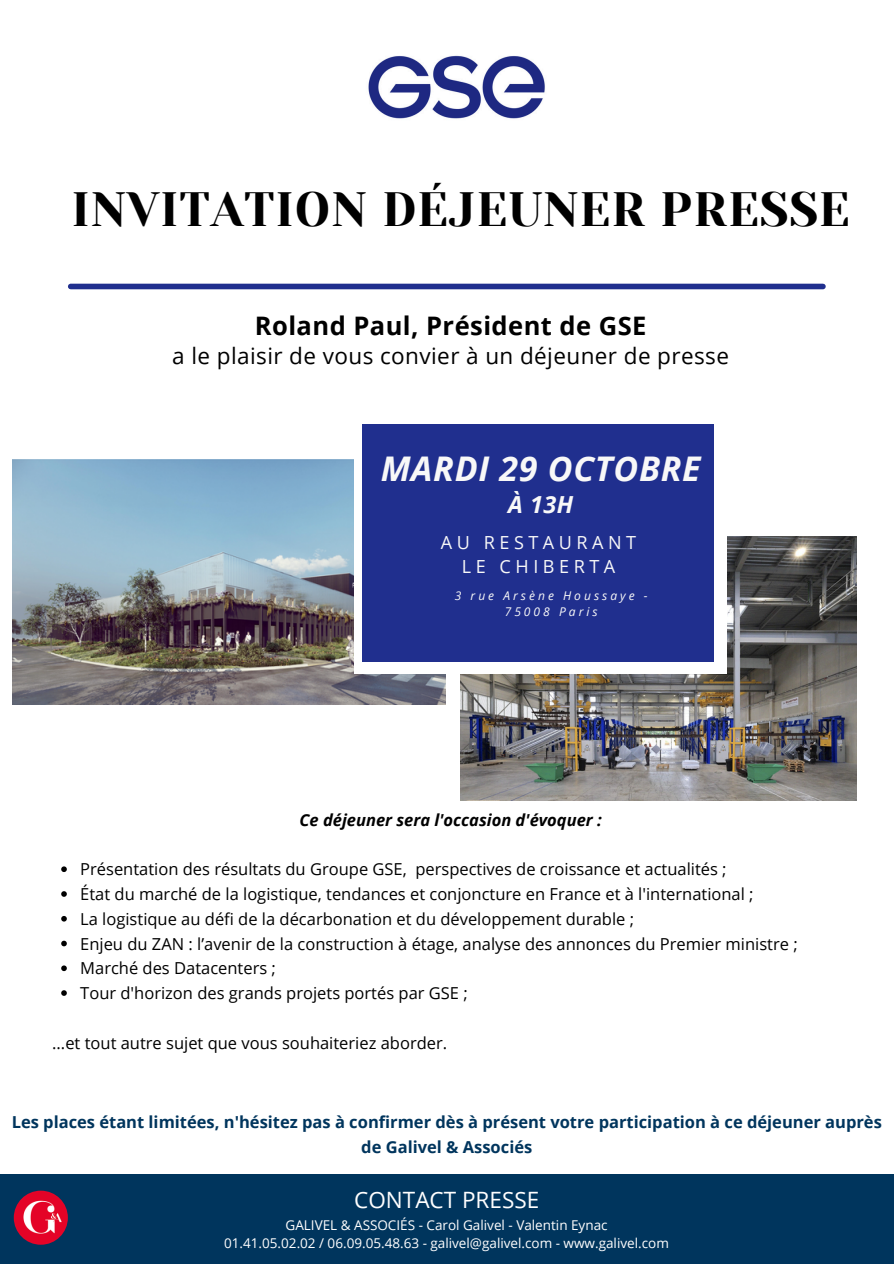
<style>
.page{position:relative;width:894px;height:1264px;background:#fff}
.page>*{position:absolute;margin:0;border:0;box-sizing:border-box;transform-origin:0 0}
.t1{font:48px "Yeseva One";letter-spacing:.02em;color:#000}
.t2{font:italic 700 34.05px "Open Sans";letter-spacing:.02em;color:#f8f8f8}
.t3{font:700 25.5px "Open Sans";letter-spacing:.02em;color:#000}
.t4{font:italic 700 23.55px "Open Sans";color:#f8f8f8}
.t5{font:22.5px "Open Sans";letter-spacing:.02em;color:#000}
.t6{font:22.5px "Open Sans";color:#fff}
.t7{font:18px/24.8px "Open Sans";letter-spacing:.25em;color:#f8f8f8;text-align:center}
.t8{font:16.5px "Open Sans";color:#000}
.t9{font:700 16.5px/24.8px "Open Sans";color:#00355d;text-align:center}
.t10{font:italic 700 16.5px "Open Sans";color:#000}
.t11{font:13.5px "Open Sans";color:#fff}
.t12{font:italic 12px/16px "Open Sans";letter-spacing:.25em;color:#f8f8f8;text-align:center}
</style>
<div class="page">
<img style="left:12px;top:460px;width:433px;height:244px">
<img style="left:460px;top:536px;width:396px;height:264px">
<div style="left:354px;top:412px;width:372px;height:261px;background:#fff"></div>
<div style="left:362px;top:424px;width:351px;height:237px;background:#202f8e"></div>
<div style="left:0;top:1174px;width:893px;height:89px;background:#00355d"></div>
<div style="left:71px;top:284px;width:751px;height:5px;background:#202f8e"></div>
<img style="left:14px;top:1190px;width:54px;height:54px;border-radius:50%">
<img style="left:368px;top:55px;width:177px;height:64px">
<svg style="left:61px;top:866px;width:6px;height:6px"></svg>
<svg style="left:61px;top:891px;width:6px;height:5px"></svg>
<svg style="left:61px;top:916px;width:6px;height:5px"></svg>
<svg style="left:61px;top:940px;width:6px;height:6px"></svg>
<svg style="left:61px;top:965px;width:6px;height:6px"></svg>
<svg style="left:61px;top:990px;width:6px;height:5px"></svg>
<p class="t1" style="left:71px;top:182px;width:779px">INVITATION DÉJEUNER PRESSE</p>
<p class="t3" style="left:255px;top:307px;width:393px">Roland Paul, Président de GSE</p>
<p class="t5" style="left:172px;top:340px;width:558px">a le plaisir de vous convier à un déjeuner de presse</p>
<h2 class="t2" style="left:380px;top:445px;width:321px">MARDI 29 OCTOBRE</h2>
<h2 class="t4" style="left:508px;top:487px;width:67px">À 13H</h2>
<p class="t7" style="left:441px;top:529px;width:197px">AU RESTAURANT<br>LE CHIBERTA</p>
<p class="t12" style="left:454px;top:587px;width:194px">3 rue Arsène Houssaye -<br>75008 Paris</p>
<p class="t10" style="left:299px;top:808px;width:304px">Ce déjeuner sera l'occasion d'évoquer :</p>
<h6 class="t8" style="left:80px;top:857px;width:647px">Présentation des résultats du Groupe GSE, perspectives de croissance et actualités ;</h6>
<p class="t8" style="left:80px;top:882px;width:674px">État du marché de la logistique, tendances et conjoncture en France et à l'international ;</p>
<p class="t8" style="left:80px;top:907px;width:555px">La logistique au défi de la décarbonation et du développement durable ;</p>
<p class="t8" style="left:80px;top:932px;width:718px">Enjeu du ZAN : l’avenir de la construction à étage, analyse des annonces du Premier ministre ;</p>
<p class="t8" style="left:80px;top:956px;width:197px">Marché des Datacenters ;</p>
<p class="t8" style="left:80px;top:981px;width:389px">Tour d'horizon des grands projets portés par GSE ;</p>
<p class="t8" style="left:52px;top:1031px;width:396px">...et tout autre sujet que vous souhaiteriez aborder.</p>
<h3 class="t9" style="left:12px;top:1109px;width:871px">Les places étant limitées, n'hésitez pas à confirmer dès à présent votre participation à ce déjeuner auprès de Galivel &amp; Associés</h3>
<p class="t6" style="left:354px;top:1183px;width:186px">CONTACT PRESSE</p>
<p class="t11" style="left:285px;top:1215px;width:323px">GALIVEL &amp; ASSOCIÉS - Carol Galivel - Valentin Eynac</p>
<h6 class="t11" style="left:224px;top:1233px;width:446px">01.41.05.02.02 / 06.09.05.48.63 - galivel@galivel.com - www.galivel.com</h6>
</div>
